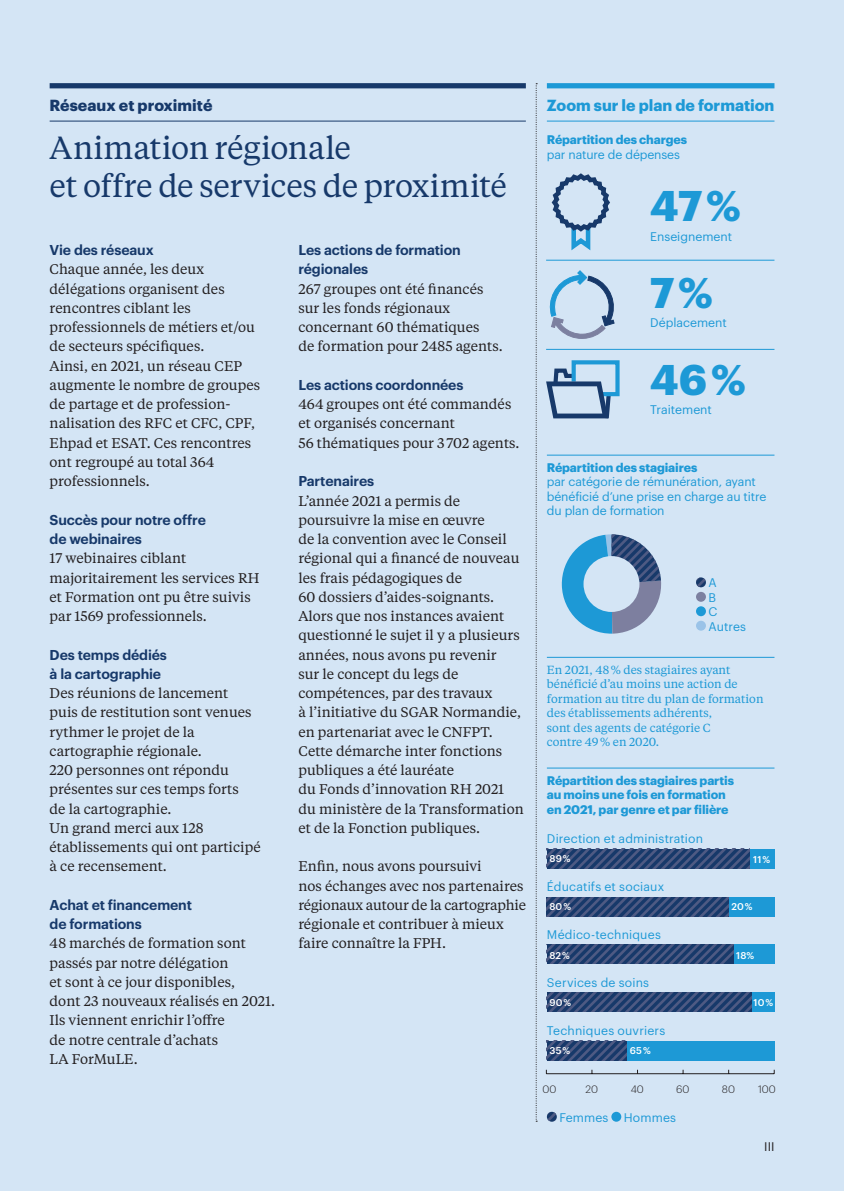
<style>
.page{position:relative;width:844px;height:1191px;background:#fff}
.page>*{position:absolute;margin:0;border:0;box-sizing:border-box;transform-origin:0 0}
.RA_Regionaux_Chiffre{font:700 42px "Graphik";color:#1d99d6}
.RA_Regionaux_Reseaux{font:31.5px/38.5px "Tiempos Text";letter-spacing:-.005em;color:#17396a}
.RA_regionaux_Rubriqu{font:700 15.75px "Graphik";color:#1d99d6}
.RA_regionaux_Rubriqu-2{font:700 15.75px "Graphik";color:#17396a}
.RA_Regionaux_Texte_c{font:14px/19.2px "Tiempos Text";color:#231f20}
.RA_Regionaux_Texte_c-2{font:600 14px/19.2px "Graphik";letter-spacing:-.01em;color:#17396a}
.RA_Regionaux_Infogra{font:12.25px/14.3px "Graphik";letter-spacing:-.01em;color:#1d99d6}
.RA_Regionaux_Infogra-2{font:700 12.25px/14.3px "Graphik";letter-spacing:-.01em;color:#1d99d6}
.RA_Regionaux_Graphiq{font:12.25px "Graphik";letter-spacing:.015em;color:#1d99d6}
.RA_Regionaux_Chiffre-2{font:12.25px "Graphik";color:#1d99d6}
.t1{font:12.25px "Graphik";color:#231f20}
.RA_Regionaux_Infogra-3{font:11.72px/14.3px "Tiempos Text";color:#1d99d6}
.RA_Regionaux_Infogra-4{font:300 10.5px "Graphik";letter-spacing:-.005em;color:#231f20}
.RA_Regionaux_Graphiq-2{font:500 9.62px "Graphik";letter-spacing:.025em;color:#fff}
.s1{font-weight:400}
.s2{font-weight:700}
</style>
<div class="page">
<div style="left:0;top:0;width:843px;height:1191px;background:#d4e5f5"></div>
<svg style="left:561px;top:534px;width:101px;height:100px"></svg>
<div style="left:626px;top:1040px;width:148px;height:20px;background:#1d99d6"></div>
<svg style="left:546px;top:1040px;width:80px;height:20px;background:#354c79"></svg>
<div style="left:733px;top:944px;width:41px;height:20px;background:#1d99d6"></div>
<svg style="left:546px;top:944px;width:187px;height:20px;background:#2f4775"></svg>
<div style="left:728px;top:897px;width:46px;height:19px;background:#1d99d6"></div>
<svg style="left:546px;top:897px;width:182px;height:19px;background:#2e4774"></svg>
<div style="left:749px;top:849px;width:25px;height:19px;background:#1d99d6"></div>
<svg style="left:546px;top:849px;width:203px;height:19px;background:#2f4775"></svg>
<div style="left:751px;top:992px;width:23px;height:20px;background:#1d99d6"></div>
<svg style="left:546px;top:992px;width:205px;height:20px;background:#2f4775"></svg>
<svg style="left:535px;top:83px;width:2px;height:1038px"></svg>
<div style="left:50px;top:83px;width:475px;height:5px;background:#17396a"></div>
<hr style="left:50px;top:121px;width:475px;height:1px;background:#17396a">
<hr style="left:546px;top:260px;width:228px;height:1px;background:#1d99d6">
<hr style="left:546px;top:349px;width:228px;height:1px;background:#1d99d6">
<svg style="left:546px;top:360px;width:74px;height:59px"></svg>
<svg style="left:551px;top:173px;width:59px;height:78px"></svg>
<svg style="left:549px;top:270px;width:66px;height:69px"></svg>
<div style="left:546px;top:83px;width:228px;height:5px;background:#1d99d6"></div>
<hr style="left:546px;top:121px;width:228px;height:1px;background:#1d99d6">
<hr style="left:546px;top:455px;width:228px;height:1px;background:#1d99d6">
<hr style="left:546px;top:657px;width:228px;height:1px;background:#1d99d6">
<svg style="left:546px;top:1111px;width:10px;height:10px"></svg>
<div style="left:611px;top:1111px;width:10px;height:10px;background:#1d99d6;border-radius:50%"></div>
<hr style="left:546px;top:767px;width:228px;height:1px;background:#1d99d6">
<hr style="left:546px;top:1073px;width:228px;height:1px;background:#231f20">
<div style="left:583px;top:556px;width:56px;height:56px;background:#d4e5f5;border-radius:50%"></div>
<svg style="left:696px;top:577px;width:9px;height:10px"></svg>
<div style="left:695px;top:592px;width:10px;height:10px;background:#7c80a0;border-radius:50%"></div>
<div style="left:695px;top:606px;width:10px;height:10px;background:#1d99d6;border-radius:50%"></div>
<div style="left:695px;top:621px;width:10px;height:9px;background:#9ac3e8;border-radius:50%"></div>
<p class="RA_regionaux_Rubriqu-2" style="left:50px;top:93px;width:164px">Réseaux et proximité</p>
<p class="RA_Regionaux_Reseaux" style="left:50px;top:127px;width:459px">Animation régionale<br>et offre de services de proximité</p>
<p class="RA_Regionaux_Texte_c-2" style="left:50px;top:239px;width:106px">Vie des réseaux</p>
<p class="RA_Regionaux_Texte_c" style="left:50px;top:259px;width:207px">Chaque année, les deux délégations organisent des rencontres ciblant les professionnels de métiers et/ou de secteurs spécifiques.</p>
<p class="RA_Regionaux_Texte_c" style="left:50px;top:355px;width:212px">Ainsi, en 2021, un réseau CEP augmente le nombre de groupes de partage et de profession&shy;nalisation des RFC et CFC, CPF,<br>Ehpad et ESAT. Ces rencontres ont regroupé au total 364 professionnels.</p>
<p class="RA_Regionaux_Texte_c-2" style="left:50px;top:509px;width:158px">Succès pour notre offre de webinaires</p>
<p class="RA_Regionaux_Texte_c" style="left:50px;top:548px;width:211px">17 webinaires ciblant majoritairement les services RH et Formation ont pu être suivis par 1569 professionnels.</p>
<p class="RA_Regionaux_Texte_c-2" style="left:50px;top:643px;width:119px">Des temps dédiés à la cartographie</p>
<p class="RA_Regionaux_Texte_c" style="left:50px;top:683px;width:203px">Des réunions de lancement puis de restitution sont venues rythmer le projet de la cartographie régionale.</p>
<p class="RA_Regionaux_Texte_c" style="left:50px;top:760px;width:190px">220 personnes ont répondu présentes sur ces temps forts de la cartographie.</p>
<p class="RA_Regionaux_Texte_c" style="left:50px;top:817px;width:212px">Un grand merci aux 128 établissements qui ont participé à ce recensement.</p>
<p class="RA_Regionaux_Texte_c-2" style="left:50px;top:894px;width:144px">Achat et financement de formations</p>
<p class="RA_Regionaux_Texte_c" style="left:50px;top:933px;width:227px">48 marchés de formation sont passés par notre délégation<br>et sont à ce jour disponibles,<br>dont 23 nouveaux réalisés en 2021.<br>Ils viennent enrichir l’offre<br>de notre centrale d’achats<br>LA ForMuLE.</p>
<p class="RA_Regionaux_Texte_c-2" style="left:298px;top:239px;width:164px">Les actions de formation régionales</p>
<p class="RA_Regionaux_Texte_c" style="left:298px;top:278px;width:206px">267 groupes ont été financés sur les fonds régionaux concernant 60 thématiques<br>de formation pour 2485 agents.</p>
<p class="RA_Regionaux_Texte_c-2" style="left:298px;top:374px;width:166px">Les actions coordonnées</p>
<p class="RA_Regionaux_Texte_c" style="left:298px;top:394px;width:222px">464 groupes ont été commandés et organisés concernant<br>56 thématiques pour 3702 agents.</p>
<p class="RA_Regionaux_Texte_c-2" style="left:298px;top:470px;width:77px">Partenaires</p>
<p class="RA_Regionaux_Texte_c" style="left:298px;top:490px;width:163px">L’année 2021 a permis de</p>
<p class="RA_Regionaux_Texte_c" style="left:298px;top:509px;width:222px">poursuivre la mise en œuvre<br>de la convention avec le Conseil régional qui a financé de nouveau les frais pédagogiques de<br>60 dossiers d’aides-soignants.</p>
<p class="RA_Regionaux_Texte_c" style="left:298px;top:606px;width:227px">Alors que nos instances avaient questionné le sujet il y a plusieurs années, nous avons pu revenir<br>sur le concept du legs de compétences, par des travaux<br>à l’initiative du SGAR Normandie, en partenariat avec le CNFPT.<br>Cette démarche inter fonctions publiques a été lauréate<br>du Fonds d’innovation RH 2021 du ministère de la Transformation et de la Fonction publiques.</p>
<p class="RA_Regionaux_Texte_c" style="left:298px;top:856px;width:229px">Enfin, nous avons poursuivi<br>nos échanges avec nos partenaires régionaux autour de la cartographie régionale et contribuer à mieux faire connaître la FPH.</p>
<p class="RA_regionaux_Rubriqu" style="left:546px;top:93px;width:229px">Zoom sur le plan de formation</p>
<p class="RA_Regionaux_Infogra-2" style="left:546px;top:132px;width:142px">Répartition des charges <span class="s1">par nature de dépenses</span></p>
<p class="RA_Regionaux_Chiffre" style="left:650px;top:174px;width:92px">47 %</p>
<p class="RA_Regionaux_Chiffre-2" style="left:650px;top:227px;width:83px">Enseignement</p>
<p class="RA_Regionaux_Chiffre" style="left:650px;top:260px;width:64px">7 %</p>
<p class="RA_Regionaux_Chiffre-2" style="left:650px;top:314px;width:78px">Déplacement</p>
<p class="RA_Regionaux_Chiffre" style="left:650px;top:347px;width:97px">46 %</p>
<p class="RA_Regionaux_Chiffre-2" style="left:650px;top:400px;width:63px">Traitement</p>
<p class="RA_Regionaux_Infogra" style="left:546px;top:459px;width:221px"><span class="s2">Répartition des stagiaires<br></span>par catégorie de rémunération, ayant bénéficié d’une prise en charge au titre du plan de formation</p>
<p class="RA_Regionaux_Infogra" style="left:708px;top:574px;width:10px">A</p>
<p class="RA_Regionaux_Infogra" style="left:708px;top:589px;width:9px">B</p>
<p class="RA_Regionaux_Infogra" style="left:708px;top:603px;width:10px">C</p>
<p class="RA_Regionaux_Infogra" style="left:708px;top:618px;width:39px">Autres</p>
<p class="RA_Regionaux_Infogra-3" style="left:546px;top:662px;width:218px">En 2021, 48% des stagiaires ayant bénéficié d’au moins une action de formation au titre du plan de formation des établissements adhérents,<br>sont des agents de catégorie C</p>
<p class="RA_Regionaux_Infogra-3" style="left:546px;top:734px;width:114px">contre 49% en 2020.</p>
<p class="RA_Regionaux_Infogra-2" style="left:546px;top:772px;width:188px">Répartition des stagiaires partis au moins une fois en formation en 2021, par genre et par filière</p>
<p class="RA_Regionaux_Graphiq" style="left:546px;top:829px;width:158px">Direction et administration</p>
<p class="RA_Regionaux_Graphiq" style="left:546px;top:877px;width:119px">Éducatifs et sociaux</p>
<p class="RA_Regionaux_Graphiq" style="left:546px;top:925px;width:115px">Médico-techniques</p>
<p class="RA_Regionaux_Graphiq" style="left:546px;top:973px;width:104px">Services de soins</p>
<p class="RA_Regionaux_Graphiq" style="left:546px;top:1021px;width:120px">Techniques ouvriers</p>
<p class="RA_Regionaux_Graphiq-2" style="left:549px;top:851px;width:23px">89 %</p>
<p class="RA_Regionaux_Graphiq-2" style="left:753px;top:852px;width:18px">11 %</p>
<p class="RA_Regionaux_Graphiq-2" style="left:549px;top:899px;width:23px">80 %</p>
<p class="RA_Regionaux_Graphiq-2" style="left:731px;top:899px;width:23px">20 %</p>
<p class="RA_Regionaux_Graphiq-2" style="left:549px;top:948px;width:22px">82 %</p>
<p class="RA_Regionaux_Graphiq-2" style="left:736px;top:948px;width:20px">18%</p>
<p class="RA_Regionaux_Graphiq-2" style="left:549px;top:995px;width:23px">90 %</p>
<p class="RA_Regionaux_Graphiq-2" style="left:753px;top:995px;width:21px">10 %</p>
<p class="RA_Regionaux_Graphiq-2" style="left:549px;top:1043px;width:22px">35 %</p>
<p class="RA_Regionaux_Graphiq-2" style="left:629px;top:1043px;width:22px">65 %</p>
<p class="RA_Regionaux_Infogra-4" style="left:542px;top:1081px;width:15px">00</p>
<p class="RA_Regionaux_Infogra-4" style="left:585px;top:1081px;width:14px">20</p>
<p class="RA_Regionaux_Infogra-4" style="left:630px;top:1081px;width:15px">40</p>
<p class="RA_Regionaux_Infogra-4" style="left:676px;top:1081px;width:15px">60</p>
<p class="RA_Regionaux_Infogra-4" style="left:721px;top:1081px;width:14px">80</p>
<p class="RA_Regionaux_Infogra-4" style="left:757px;top:1081px;width:19px">100</p>
<p class="RA_Regionaux_Infogra" style="left:559px;top:1109px;width:51px">Femmes</p>
<p class="RA_Regionaux_Infogra" style="left:623px;top:1109px;width:54px">Hommes</p>
<p class="t1" style="left:764px;top:1137px;width:12px">III</p>
</div>
